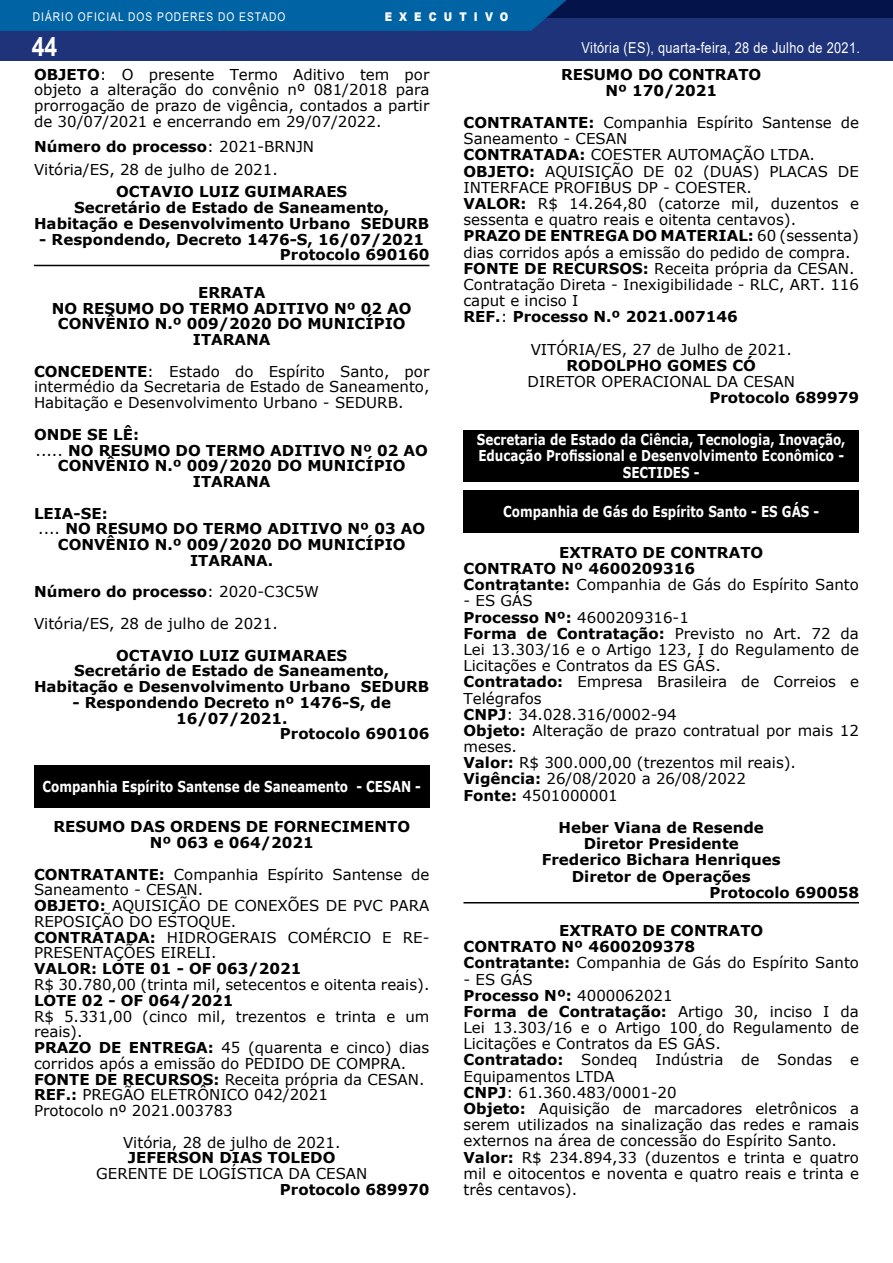
<style>
.page{position:relative;width:893px;height:1263px;background:#fff}
.page>*{position:absolute;margin:0;border:0;box-sizing:border-box;transform-origin:0 0}
.t1{font:700 27px "Arial";color:#fff;scale:.85 1}
.t2{font:15px/16.2px "Verdana";color:#000}
.t3{font:700 15px/15.8px "Verdana";color:#000;text-align:center}
.t4{font:700 15px/16.5px "Verdana";color:#fff;text-align:center;scale:.8 1}
.t5{font:15px "Arial";letter-spacing:.025em;color:#fff;scale:.85 1}
.t6{font:12px "Arial";letter-spacing:.1em;color:#fff;scale:.85 1}
.t7{font:900 12px "Arial";letter-spacing:.7em;color:#fff;scale:.85 1}
.s1{font-weight:700}
.s2{font-weight:400}
</style>
<div class="page">
<div style="left:0;top:0;width:893px;height:61px;background:#1e3379"></div>
<div style="left:0;top:0;width:893px;height:18px;background:#05134b"></div>
<div style="left:0;top:0;width:567px;height:31px;background:#0064a4"></div>
<hr style="left:34px;top:265px;width:395px;height:1px;background:#000">
<div style="left:34px;top:765px;width:395px;height:43px;background:#000"></div>
<hr style="left:463px;top:902px;width:396px;height:1px;background:#000">
<div style="left:463px;top:430px;width:396px;height:51px;background:#000"></div>
<div style="left:463px;top:490px;width:396px;height:43px;background:#000"></div>
<p class="t6" style="left:33px;top:8px;width:299px">DIÁRIO OFICIAL DOS PODERES DO ESTADO</p>
<p class="t7" style="left:385px;top:8px;width:147px">EXECUTIVO</p>
<h1 class="t1" style="left:32px;top:28px;width:32px">44</h1>
<p class="t5" style="left:582px;top:37px;width:329px">Vitória (ES), quarta-feira, 28 de Julho de 2021.</p>
<p class="t2" style="left:34px;top:66px;width:397px;line-height:15.8px;text-align:justify"><span class="s1">OBJETO</span>: O presente Termo Aditivo tem por objeto a alteração do convênio nº 081/2018 para prorrogação de prazo de vigência, contados a partir de 30/07/2021 e encerrando em 29/07/2022.</p>
<p class="t2" style="left:34px;top:135px;width:282px;line-height:22.5px"><span class="s1">Número do processo</span>: 2021-BRNJN<br>Vitória/ES, 28 de julho de 2021.</p>
<p class="t3" style="left:34px;top:184px;width:397px">OCTAVIO LUIZ GUIMARAES<br>Secretário de Estado de Saneamento,<br>Habitação e Desenvolvimento Urbano SEDURB</p>
<p class="t3" style="left:280px;top:231px;width:151px;text-align:left;text-indent:-241px">- Respondendo, Decreto 1476-S, 16/07/2021<br>Protocolo 690160</p>
<p class="t3" style="left:52px;top:284px;width:361px">ERRATA<br>NO RESUMO DO TERMO ADITIVO Nº 02 AO<br>CONVÊNIO N.º 009/2020 DO MUNICÍPIO<br>ITARANA</p>
<p class="t2" style="left:34px;top:363px;width:397px;line-height:15.8px;text-align:justify"><span class="s1">CONCEDENTE</span>: Estado do Espírito Santo, por intermédio da Secretaria de Estado de Saneamento, Habitação e Desenvolvimento Urbano - SEDURB.</p>
<p class="t3" style="left:34px;top:426px;width:107px">ONDE SE LÊ:</p>
<p class="t3" style="left:36px;top:442px;width:394px"><span class="s2">.....</span> NO RESUMO DO TERMO ADITIVO Nº 02 AO</p>
<p class="t3" style="left:58px;top:458px;width:349px">CONVÊNIO N.º 009/2020 DO MUNICÍPIO</p>
<p class="t3" style="left:193px;top:473px;width:79px">ITARANA</p>
<p class="t3" style="left:34px;top:505px;width:75px">LEIA-SE:</p>
<p class="t3" style="left:38px;top:521px;width:388px"><span class="s2">....</span> NO RESUMO DO TERMO ADITIVO Nº 03 AO</p>
<p class="t3" style="left:58px;top:536px;width:349px">CONVÊNIO N.º 009/2020 DO MUNICÍPIO</p>
<p class="t3" style="left:190px;top:552px;width:85px">ITARANA.</p>
<p class="t2" style="left:34px;top:576px;width:287px;line-height:31.5px"><span class="s1">Número do processo</span>: 2020-C3C5W<br>Vitória/ES, 28 de julho de 2021.</p>
<p class="t3" style="left:34px;top:647px;width:397px">OCTAVIO LUIZ GUIMARAES<br>Secretário de Estado de Saneamento,<br>Habitação e Desenvolvimento Urbano SEDURB</p>
<p class="t3" style="left:72px;top:694px;width:320px">- Respondendo Decreto nº 1476-S, de</p>
<p class="t3" style="left:176px;top:710px;width:113px">16/07/2021.</p>
<p class="t3" style="left:280px;top:726px;width:151px">Protocolo 690106</p>
<p class="t4" style="left:42px;top:778px;width:475px">Companhia Espírito Santense de Saneamento - CESAN -</p>
<p class="t3" style="left:53px;top:819px;width:358px">RESUMO DAS ORDENS DE FORNECIMENTO<br>Nº 063 e 064/2021</p>
<p class="t2" style="left:34px;top:866px;width:397px;line-height:15.8px"><span class="s1">CONTRATANTE:</span> Companhia Espírito Santense de<br>Saneamento - CESAN.<br><span class="s1">OBJETO:</span> AQUISIÇÃO DE CONEXÕES DE PVC PARA<br>REPOSIÇÃO DO ESTOQUE.<br><span class="s1">CONTRATADA:</span> HIDROGERAIS COMÉRCIO E RE-<br>PRESENTAÇÕES EIRELI.</p>
<p class="t3" style="left:34px;top:960px;width:269px">VALOR: LOTE 01 - OF 063/2021</p>
<p class="t2" style="left:34px;top:976px;width:397px">R$ 30.780,00 (trinta mil, setecentos e oitenta reais).</p>
<p class="t3" style="left:34px;top:992px;width:201px">LOTE 02 - OF 064/2021</p>
<p class="t2" style="left:34px;top:1008px;width:397px;line-height:15.8px">R$ 5.331,00 (cinco mil, trezentos e trinta e um reais).<br><span class="s1">PRAZO DE ENTREGA:</span> 45 (quarenta e cinco) dias corridos após a emissão do PEDIDO DE COMPRA.<br><span class="s1">FONTE DE RECURSOS:</span> Receita própria da CESAN.<br><span class="s1">REF.:</span> PREGÃO ELETRÔNICO 042/2021<br>Protocolo nº 2021.003783</p>
<p class="t2" style="left:123px;top:1134px;width:219px">Vitória, 28 de julho de 2021.</p>
<p class="t3" style="left:128px;top:1150px;width:209px">JEFERSON DIAS TOLEDO</p>
<p class="t2" style="left:96px;top:1165px;width:272px">GERENTE DE LOGÍSTICA DA CESAN</p>
<p class="t3" style="left:280px;top:1181px;width:151px">Protocolo 689970</p>
<p class="t3" style="left:561px;top:66px;width:202px;line-height:16.2px">RESUMO DO CONTRATO<br>Nº 170/2021</p>
<p class="t2" style="left:463px;top:114px;width:397px"><span class="s1">CONTRATANTE:</span> Companhia Espírito Santense de Saneamento - CESAN<br><span class="s1">CONTRATADA:</span> COESTER AUTOMAÇÃO LTDA.<br><span class="s1">OBJETO:</span> AQUISIÇÃO DE 02 (DUAS) PLACAS DE INTERFACE PROFIBUS DP - COESTER.<br><span class="s1">VALOR:</span> R$ 14.264,80 (catorze mil, duzentos e sessenta e quatro reais e oitenta centavos).<br><span class="s1">PRAZO DE ENTREGA DO MATERIAL:</span> 60 (sessenta) dias corridos após a emissão do pedido de compra.<br><span class="s1">FONTE DE RECURSOS:</span> Receita própria da CESAN.<br>Contratação Direta - Inexigibilidade - RLC, ART. 116 caput e inciso I<br><span class="s1">REF.</span>: <span class="s1">Processo N.º 2021.007146</span></p>
<p class="t2" style="left:531px;top:341px;width:263px">VITÓRIA/ES, 27 de Julho de 2021.</p>
<p class="t3" style="left:566px;top:357px;width:191px">RODOLPHO GOMES CÓ</p>
<p class="t2" style="left:527px;top:373px;width:269px">DIRETOR OPERACIONAL DA CESAN</p>
<p class="t3" style="left:709px;top:390px;width:151px">Protocolo 689979</p>
<p class="t4" style="left:477px;top:431px;width:462px">Secretaria de Estado da Ciência, Tecnologia, Inovação,<br>Educação Profissional e Desenvolvimento Econômico -<br>SECTIDES -</p>
<p class="t4" style="left:503px;top:503px;width:397px">Companhia de Gás do Espírito Santo - ES GÁS -</p>
<p class="t3" style="left:463px;top:544px;width:397px;line-height:16.2px;text-align:left;text-indent:96px">EXTRATO DE CONTRATO<br>CONTRATO Nº 4600209316<br>Contratante: <span class="s2">Companhia de Gás do Espírito Santo</span></p>
<p class="t2" style="left:463px;top:593px;width:397px">- ES GÁS<br><span class="s1">Processo Nº:</span> 4600209316-1<br><span class="s1">Forma de Contratação:</span> Previsto no Art. 72 da<br>Lei 13.303/16 e o Artigo 123, I do Regulamento de<br>Licitações e Contratos da ES GÁS.<br><span class="s1">Contratado:</span> Empresa Brasileira de Correios e<br>Telégrafos<br><span class="s1">CNPJ</span>: 34.028.316/0002-94<br><span class="s1">Objeto:</span> Alteração de prazo contratual por mais 12 meses.<br><span class="s1">Valor:</span> R$ 300.000,00 (trezentos mil reais).<br><span class="s1">Vigência:</span> 26/08/2020 a 26/08/2022<br><span class="s1">Fonte:</span> 4501000001</p>
<p class="t3" style="left:559px;top:819px;width:207px">Heber Viana de Resende</p>
<p class="t3" style="left:584px;top:835px;width:157px">Diretor Presidente</p>
<p class="t3" style="left:542px;top:852px;width:240px">Frederico Bichara Henriques</p>
<p class="t3" style="left:572px;top:868px;width:180px">Diretor de Operações</p>
<p class="t3" style="left:709px;top:884px;width:151px">Protocolo 690058</p>
<p class="t3" style="left:463px;top:922px;width:397px;line-height:16.2px;text-align:left;text-indent:96px">EXTRATO DE CONTRATO<br>CONTRATO Nº 4600209378<br>Contratante: <span class="s2">Companhia de Gás do Espírito Santo</span></p>
<p class="t2" style="left:463px;top:971px;width:397px">- ES GÁS<br><span class="s1">Processo Nº:</span> 4000062021<br><span class="s1">Forma de Contratação:</span> Artigo 30, inciso I da Lei 13.303/16 e o Artigo 100 do Regulamento de Licitações e Contratos da ES GÁS.<br><span class="s1">Contratado:</span> Sondeq Indústria de Sondas e Equipamentos LTDA<br><span class="s1">CNPJ</span>: 61.360.483/0001-20<br><span class="s1">Objeto:</span> Aquisição de marcadores eletrônicos a serem utilizados na sinalização das redes e ramais externos na área de concessão do Espírito Santo.<br><span class="s1">Valor:</span> R$ 234.894,33 (duzentos e trinta e quatro mil e oitocentos e noventa e quatro reais e trinta e três centavos).</p>
</div>
